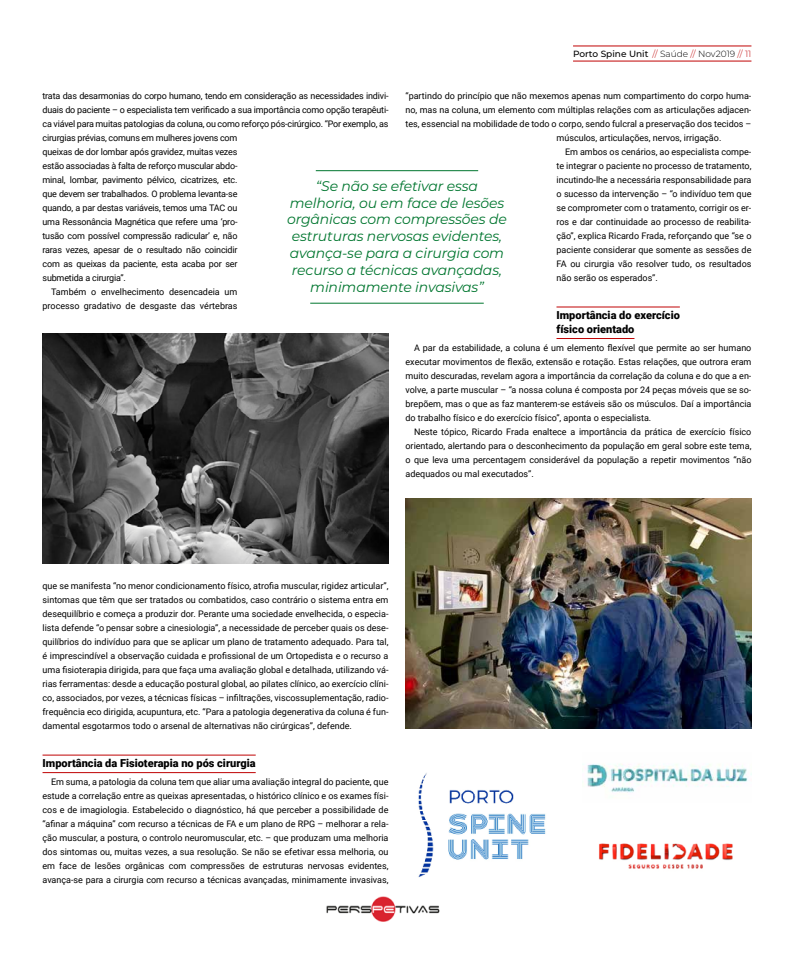
<style>
.page{position:relative;width:794px;height:964px;background:#fff}
.page>*{position:absolute;margin:0;border:0;box-sizing:border-box;transform-origin:0 0}
.t1{font:italic 14px/16.8px "Montserrat";letter-spacing:-.01em;color:#00762f;text-align:center}
.t2{font:900 11px/14px "Roboto";color:#000}
.t3{font:9px/14px "Roboto";color:#000;text-align:justify}
.t4{font:9px "Roboto";letter-spacing:-.02em;color:#000}
.t5{font:500 9px "Montserrat";color:#000}
.s1{font-weight:300;color:#c00304}
.s2{font-weight:300}
</style>
<div class="page">
<hr style="left:573px;top:61px;width:178px;height:1px;background:#c00304">
<hr style="left:573px;top:46px;width:178px;height:1px;background:#c00304">
<img style="left:326px;top:897px;width:114px;height:24px">
<hr style="left:43px;top:755px;width:213px;height:1px;background:#c00304">
<hr style="left:43px;top:772px;width:213px;height:1px;background:#c00304">
<hr style="left:556px;top:307px;width:124px;height:1px;background:#c00304">
<hr style="left:556px;top:338px;width:78px;height:1px;background:#c00304">
<hr style="left:316px;top:170px;width:162px;height:1px;background:#00762f">
<hr style="left:310px;top:303px;width:174px;height:1px;background:#00762f">
<img style="left:418px;top:773px;width:128px;height:104px">
<img style="left:587px;top:764px;width:161px;height:29px">
<img style="left:599px;top:843px;width:134px;height:26px">
<img style="left:405px;top:498px;width:346px;height:231px">
<img style="left:43px;top:333px;width:345px;height:231px">
<p class="t5" style="left:573px;top:48px;width:180px">Porto Spine Unit <span class="s1">//</span> <span class="s2">Saúde</span> <span class="s1">//</span> <span class="s2">Nov2019</span> <span class="s1">// 11</span></p>
<p class="t3" style="left:405px;top:88px;width:347px">“partindo do princípio que não mexemos apenas num compartimento do corpo huma-</p>
<p class="t3" style="left:405px;top:102px;width:347px">no, mas na coluna, um elemento com múltiplas relações com as articulações adjacen-</p>
<p class="t3" style="left:405px;top:116px;width:347px">tes, essencial na mobilidade de todo o corpo, sendo fulcral a preservação dos tecidos –</p>
<p class="t3" style="left:556px;top:130px;width:166px">músculos, articulações, nervos, irrigação.</p>
<p class="t3" style="left:565px;top:144px;width:188px">Em ambos os cenários, ao especialista compe-</p>
<p class="t3" style="left:556px;top:158px;width:196px">te integrar o paciente no processo de tratamento,</p>
<p class="t3" style="left:556px;top:172px;width:196px">incutindo-lhe a necessária responsabilidade para</p>
<p class="t3" style="left:556px;top:186px;width:196px">o sucesso da intervenção – “o indivíduo tem que</p>
<p class="t3" style="left:556px;top:200px;width:196px">se comprometer com o tratamento, corrigir os er-</p>
<p class="t3" style="left:556px;top:214px;width:196px">ros e dar continuidade ao processo de reabilita-</p>
<p class="t3" style="left:556px;top:228px;width:196px">ção”, explica Ricardo Frada, reforçando que “se o</p>
<p class="t3" style="left:556px;top:242px;width:196px">paciente considerar que somente as sessões de</p>
<p class="t3" style="left:556px;top:256px;width:196px">FA ou cirurgia vão resolver tudo, os resultados</p>
<p class="t3" style="left:556px;top:270px;width:103px">não serão os esperados”.</p>
<p class="t2" style="left:556px;top:307px;width:125px">Importância do exercício físico orientado</p>
<p class="t3" style="left:405px;top:340px;width:347px;text-indent:9px">A par da estabilidade, a coluna é um elemento flexível que permite ao ser humano executar movimentos de flexão, extensão e rotação. Estas relações, que outrora eram muito descuradas, revelam agora a importância da correlação da coluna e do que a en&shy;volve, a parte muscular – “a nossa coluna é composta por 24 peças móveis que se so&shy;brepõem, mas o que as faz manterem-se estáveis são os músculos. Daí a importância do trabalho físico e do exercício físico”, aponta o especialista.</p>
<p class="t3" style="left:405px;top:424px;width:347px;text-indent:9px">Neste tópico, Ricardo Frada enaltece a importância da prática de exercício físico orientado, alertando para o desconhecimento da população em geral sobre este tema, o que leva uma percentagem considerável da população a repetir movimentos “não adequados ou mal executados”.</p>
<p class="t4" style="left:43px;top:89px;width:347px">trata das desarmonias do corpo humano, tendo em consideração as necessidades indivi-</p>
<p class="t4" style="left:43px;top:103px;width:347px">duais do paciente – o especialista tem verificado a sua importância como opção terapêuti-</p>
<p class="t4" style="left:43px;top:117px;width:347px">ca viável para muitas patologias da coluna, ou como reforço pós-cirúrgico. “Por exemplo, as</p>
<p class="t4" style="left:43px;top:131px;width:196px">cirurgias prévias, comuns em mulheres jovens com</p>
<p class="t4" style="left:43px;top:145px;width:196px">queixas de dor lombar após gravidez, muitas vezes</p>
<p class="t4" style="left:43px;top:159px;width:196px">estão associadas à falta de reforço muscular abdo-</p>
<p class="t4" style="left:43px;top:173px;width:196px">minal, lombar, pavimento pélvico, cicatrizes, etc.</p>
<p class="t4" style="left:43px;top:187px;width:196px">que devem ser trabalhados. O problema levanta-se</p>
<p class="t4" style="left:43px;top:201px;width:196px">quando, a par destas variáveis, temos uma TAC ou</p>
<p class="t4" style="left:43px;top:215px;width:196px">uma Ressonância Magnética que refere uma ‘pro-</p>
<p class="t4" style="left:43px;top:229px;width:196px">tusão com possível compressão radicular’ e, não</p>
<p class="t4" style="left:43px;top:243px;width:196px">raras vezes, apesar de o resultado não coincidir</p>
<p class="t4" style="left:43px;top:257px;width:196px">com as queixas da paciente, esta acaba por ser</p>
<p class="t4" style="left:43px;top:271px;width:85px">submetida a cirurgia”.</p>
<p class="t3" style="left:51px;top:284px;width:188px">Também o envelhecimento desencadeia um</p>
<p class="t3" style="left:43px;top:298px;width:196px">processo gradativo de desgaste das vértebras</p>
<h1 class="t1" style="left:287px;top:177px;width:221px">“Se não se efetivar essa melhoria, ou em face de lesões orgânicas com compressões de estruturas nervosas evidentes, avança-se para a cirurgia com recurso a técnicas avançadas, minimamente invasivas”</h1>
<p class="t3" style="left:43px;top:578px;width:347px">que se manifesta “no menor condicionamento físico, atrofia muscular, rigidez articular”, sintomas que têm que ser tratados ou combatidos, caso contrário o sistema entra em desequilíbrio e começa a produzir dor. Perante uma sociedade envelhecida, o especia&shy;lista defende “o pensar sobre a cinesiologia”, a necessidade de perceber quais os dese&shy;quilíbrios do indivíduo para que se aplicar um plano de tratamento adequado. Para tal, é imprescindível a observação cuidada e profissional de um Ortopedista e o recurso a uma fisioterapia dirigida, para que faça uma avaliação global e detalhada, utilizando vá&shy;rias ferramentas: desde a educação postural global, ao pilates clínico, ao exercício clíni&shy;co, associados, por vezes, a técnicas físicas – infiltrações, viscossuplementação, radio&shy;frequência eco dirigida, acupuntura, etc. “Para a patologia degenerativa da coluna é fun&shy;damental esgotarmos todo o arsenal de alternativas não cirúrgicas”, defende.</p>
<p class="t2" style="left:43px;top:755px;width:215px">Importância da Fisioterapia no pós cirurgia</p>
<p class="t3" style="left:43px;top:774px;width:347px;text-indent:9px">Em suma, a patologia da coluna tem que aliar uma avaliação integral do paciente, que estude a correlação entre as queixas apresentadas, o histórico clínico e os exames físi&shy;cos e de imagiologia. Estabelecido o diagnóstico, há que perceber a possibilidade de “afinar a máquina” com recurso a técnicas de FA e um plano de RPG – melhorar a rela&shy;ção muscular, a postura, o controlo neuromuscular, etc. – que produzam uma melhoria dos sintomas ou, muitas vezes, a sua resolução. Se não se efetivar essa melhoria, ou em face de lesões orgânicas com compressões de estruturas nervosas evidentes, avança-se para a cirurgia com recurso a técnicas avançadas, minimamente invasivas,</p>
</div>
